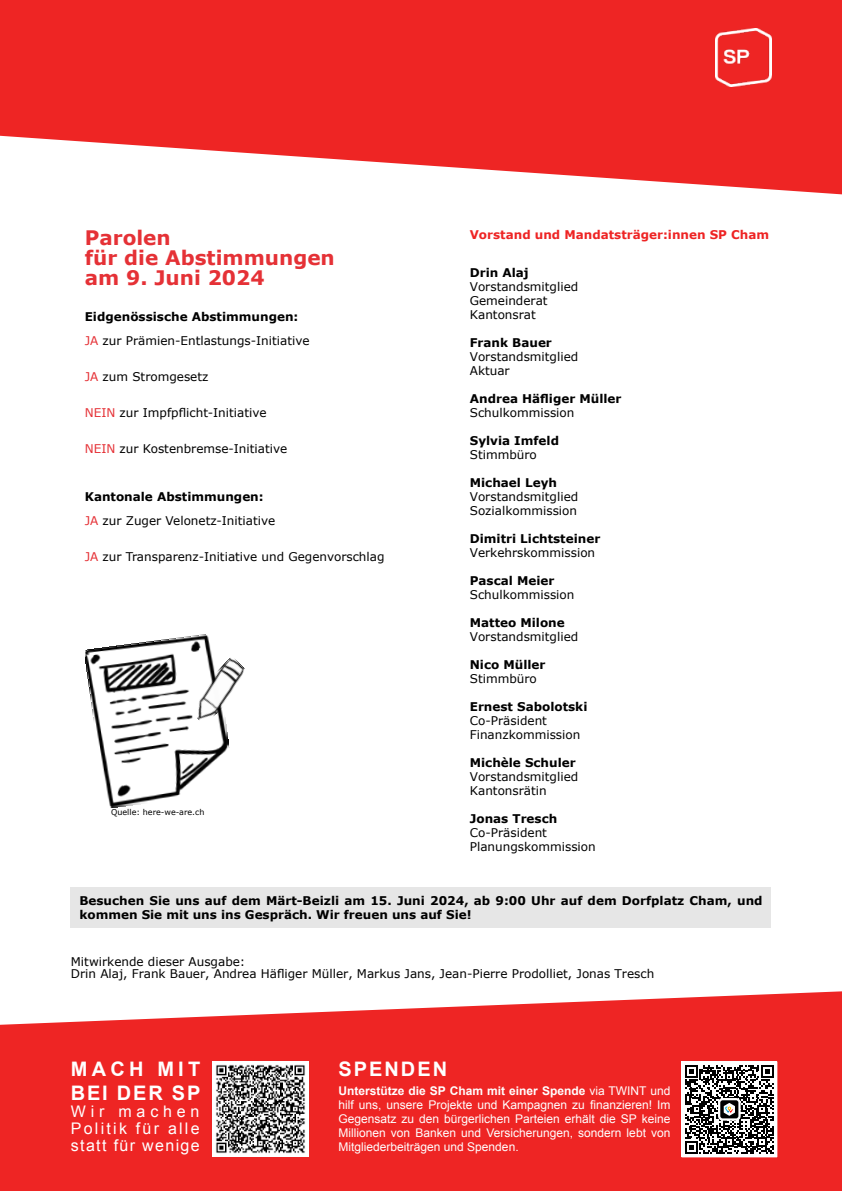
<style>
.page{position:relative;width:842px;height:1191px;background:#fff}
.page>*{position:absolute;margin:0;border:0;box-sizing:border-box;transform-origin:0 0}
.t1{font:700 20px/20px "Verdana";color:#e53136}
.t2{font:700 20px/24px "Arial";letter-spacing:.15em;color:#fff}
.t3{font:700 20px "Arial";letter-spacing:.1em;color:#fff}
.t4{font:16px/17px "Arial";letter-spacing:.14em;color:#fff;text-align:justify}
.t5{font:12px/14px "Verdana";color:#000}
.t6{font:700 12px/14px "Verdana";color:#000}
.t7{font:12px/14px "Arial";color:#fff;text-align:justify}
.t8{font:700 12px "Verdana";color:#ee2424}
.t9{font:8px "Verdana";color:#000}
.s1{font-weight:700}
.s2{color:#e53136}
</style>
<div class="page">
<svg style="left:0;top:0;width:842px;height:195px;fill:#ee2524"></svg>
<svg style="left:0;top:991px;width:842px;height:200px;background:#ef3a39"></svg>
<div style="left:71px;top:887px;width:700px;height:41px;background:#e6e6e6"></div>
<img style="left:213px;top:1061px;width:95px;height:95px">
<div style="left:682px;top:1061px;width:95px;height:95px;background:#fff"></div>
<svg style="left:685px;top:1065px;width:89px;height:88px"></svg>
<img style="left:85px;top:634px;width:145px;height:174px">
<img style="left:184px;top:657px;width:61px;height:67px">
<img style="left:716px;top:28px;width:55px;height:58px">
<h1 class="t1" style="left:85px;top:230px;width:252px">Parolen<br>für die Abstimmungen am 9. Juni 2024</h1>
<p class="t5" style="left:85px;top:306px;width:226px;line-height:24px"><span class="s1">Eidgenössische Abstimmungen:<br></span><span class="s2">JA</span> zur Prämien-Entlastungs-Initiative</p>
<p class="t5" style="left:85px;top:371px;width:125px"><span class="s2">JA</span> zum Stromgesetz</p>
<p class="t5" style="left:85px;top:407px;width:183px"><span class="s2">NEIN</span> zur Impfpflicht-Initiative</p>
<p class="t5" style="left:85px;top:443px;width:204px"><span class="s2">NEIN</span> zur Kostenbremse-Initiative</p>
<p class="t5" style="left:85px;top:486px;width:192px;line-height:24px"><span class="s1">Kantonale Abstimmungen:<br></span><span class="s2">JA</span> zur Zuger Velonetz-Initiative</p>
<p class="t5" style="left:85px;top:551px;width:301px"><span class="s2">JA</span> zur Transparenz-Initiative und Gegenvorschlag</p>
<p class="t9" style="left:111px;top:809px;width:95px">Quelle: here-we-are.ch</p>
<p class="t8" style="left:470px;top:230px;width:301px">Vorstand und Mandatsträger:innen SP Cham</p>
<p class="t6" style="left:470px;top:267px;width:60px">Drin Alaj</p>
<p class="t5" style="left:470px;top:281px;width:110px">Vorstandsmitglied<br>Gemeinderat<br>Kantonsrat</p>
<p class="t6" style="left:470px;top:337px;width:84px">Frank Bauer</p>
<p class="t5" style="left:470px;top:351px;width:110px">Vorstandsmitglied<br>Aktuar</p>
<p class="t6" style="left:470px;top:393px;width:153px">Andrea Häfliger Müller</p>
<p class="t5" style="left:470px;top:407px;width:106px">Schulkommission</p>
<p class="t6" style="left:470px;top:435px;width:91px">Sylvia Imfeld</p>
<p class="t5" style="left:470px;top:449px;width:69px">Stimmbüro</p>
<p class="t6" style="left:470px;top:477px;width:89px">Michael Leyh</p>
<p class="t5" style="left:470px;top:491px;width:110px">Vorstandsmitglied<br>Sozialkommission</p>
<p class="t6" style="left:470px;top:533px;width:132px">Dimitri Lichtsteiner</p>
<p class="t5" style="left:470px;top:547px;width:127px">Verkehrskommission</p>
<p class="t6" style="left:470px;top:575px;width:86px">Pascal Meier</p>
<p class="t5" style="left:470px;top:589px;width:106px">Schulkommission</p>
<p class="t6" style="left:470px;top:617px;width:96px">Matteo Milone</p>
<p class="t5" style="left:470px;top:631px;width:110px">Vorstandsmitglied</p>
<p class="t6" style="left:470px;top:659px;width:77px">Nico Müller</p>
<p class="t5" style="left:470px;top:673px;width:69px">Stimmbüro</p>
<p class="t6" style="left:470px;top:701px;width:119px">Ernest Sabolotski</p>
<p class="t5" style="left:470px;top:715px;width:112px">Co-Präsident<br>Finanzkommission</p>
<p class="t6" style="left:470px;top:757px;width:107px">Michèle Schuler</p>
<p class="t5" style="left:470px;top:771px;width:110px">Vorstandsmitglied<br>Kantonsrätin</p>
<p class="t6" style="left:470px;top:813px;width:89px">Jonas Tresch</p>
<p class="t5" style="left:470px;top:827px;width:127px">Co-Präsident<br>Planungskommission</p>
<p class="t6" style="left:79px;top:894px;width:685px">Besuchen Sie uns auf dem Märt-Beizli am 15. Juni 2024, ab 9:00 Uhr auf dem Dorfplatz Cham, und kommen Sie mit uns ins Gespräch. Wir freuen uns auf Sie!</p>
<p class="t5" style="left:71px;top:957px;width:585px;line-height:12px">Mitwirkende dieser Ausgabe:<br>Drin Alaj, Frank Bauer, Andrea Häfliger Müller, Markus Jans, Jean-Pierre Prodolliet, Jonas Tresch</p>
<h1 class="t2" style="left:71px;top:1059px;width:131px">MACH MIT<br>BEI DER SP</h1>
<h2 class="t4" style="left:71px;top:1104px;width:130px">Wir machen Politik für alle statt für wenige</h2>
<h1 class="t3" style="left:338px;top:1061px;width:110px">SPENDEN</h1>
<p class="t7" style="left:338px;top:1085px;width:333px"><span class="s1">Unterstütze die SP Cham mit einer Spende</span> via TWINT und hilf uns, unsere Projekte und Kampagnen zu finanzieren! Im Gegensatz zu den bürgerlichen Parteien erhält die SP keine Millionen von Banken und Versicherungen, sondern lebt von Mitgliederbeiträgen und Spenden.</p>
</div>
